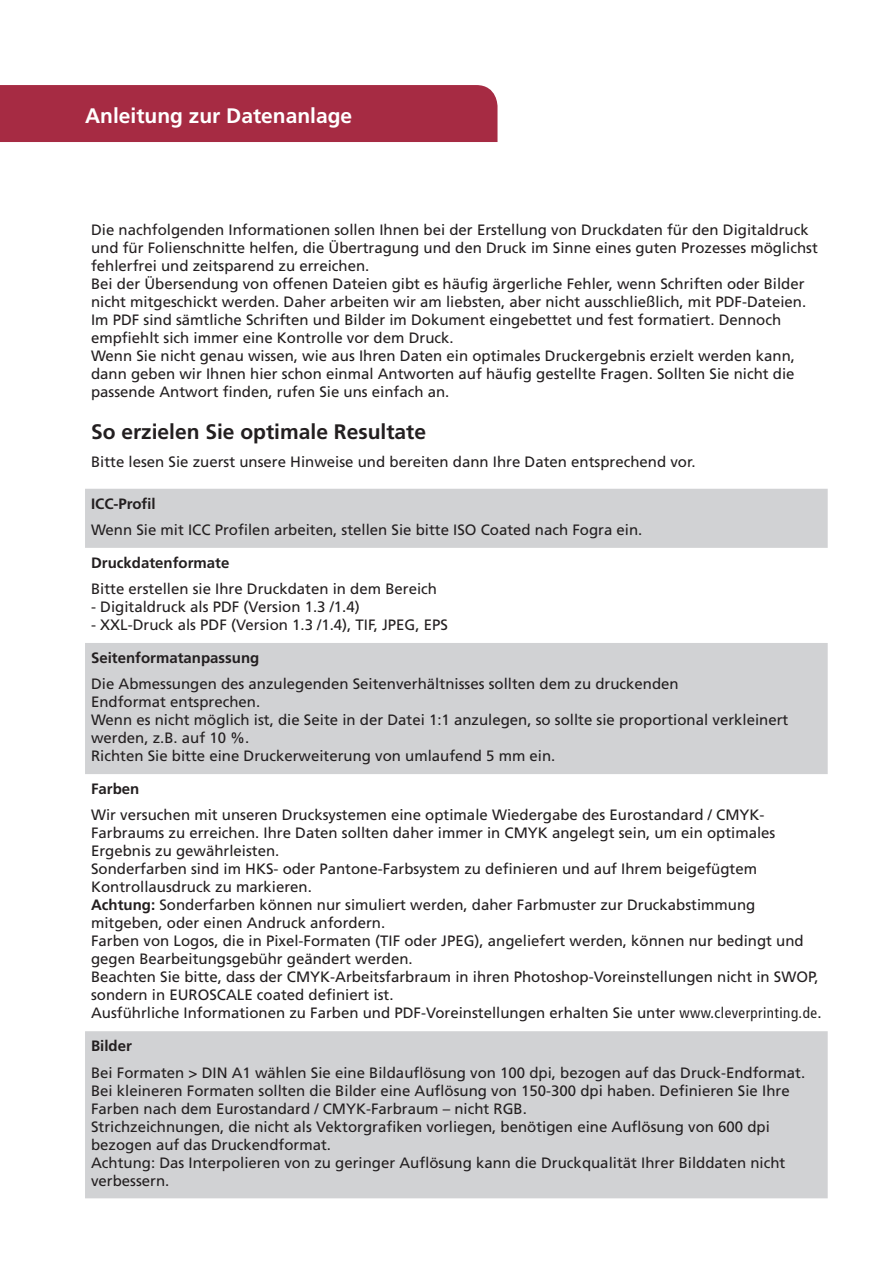
<style>
.page{position:relative;width:893px;height:1263px;background:#fff}
.page>*{position:absolute;margin:0;border:0;box-sizing:border-box;transform-origin:0 0}
.t1{font:700 21px "Frutiger";color:#231f20}
.t2{font:700 21px "Frutiger";color:#fff}
.t3{font:15px/18px "Frutiger";color:#231f20}
.t4{font:700 15px "Frutiger";color:#231f20}
.s1{font-weight:700}
.s2{font-stretch:condensed}
</style>
<div class="page">
<div style="left:0;top:85px;width:497px;height:57px;background:#a62b43"></div>
<svg style="left:85px;top:489px;width:743px;height:709px;fill:#d2d3d5"></svg>
<h1 class="t2" style="left:85px;top:103px;width:269px">Anleitung zur Datenanlage</h1>
<p class="t3" style="left:91px;top:221px;width:728px">Die nachfolgenden Informationen sollen Ihnen bei der Erstellung von Druckdaten für den Digitaldruck und für Folienschnitte helfen, die Übertragung und den Druck im Sinne eines guten Prozesses möglichst fehlerfrei und zeitsparend zu erreichen.<br>Bei der Übersendung von offenen Dateien gibt es häufig ärgerliche Fehler, wenn Schriften oder Bilder nicht mitgeschickt werden. Daher arbeiten wir am liebsten, aber nicht ausschließlich, mit PDF-Dateien.<br>Im PDF sind sämtliche Schriften und Bilder im Dokument eingebettet und fest formatiert. Dennoch empfiehlt sich immer eine Kontrolle vor dem Druck.<br>Wenn Sie nicht genau wissen, wie aus Ihren Daten ein optimales Druckergebnis erzielt werden kann, dann geben wir Ihnen hier schon einmal Antworten auf häufig gestellte Fragen. Sollten Sie nicht die passende Antwort finden, rufen Sie uns einfach an.</p>
<h1 class="t1" style="left:91px;top:419px;width:336px">So erzielen Sie optimale Resultate</h1>
<p class="t3" style="left:91px;top:453px;width:606px">Bitte lesen Sie zuerst unsere Hinweise und bereiten dann Ihre Daten entsprechend vor.</p>
<p class="t4" style="left:91px;top:495px;width:66px">ICC-Profil</p>
<p class="t3" style="left:91px;top:521px;width:553px">Wenn Sie mit ICC Profilen arbeiten, stellen Sie bitte ISO Coated nach Fogra ein.</p>
<p class="t4" style="left:91px;top:554px;width:140px">Druckdatenformate</p>
<p class="t3" style="left:91px;top:580px;width:347px">Bitte erstellen sie Ihre Druckdaten in dem Bereich</p>
<p class="t3" style="left:91px;top:598px;width:270px">- Digitaldruck als PDF (Version 1.3 /1.4)</p>
<p class="t3" style="left:91px;top:616px;width:358px">- XXL-Druck als PDF (Version 1.3 /1.4), TIF, JPEG, EPS</p>
<p class="t4" style="left:91px;top:649px;width:170px">Seitenformatanpassung</p>
<p class="t3" style="left:91px;top:675px;width:699px">Die Abmessungen des anzulegenden Seitenverhältnisses sollten dem zu druckenden<br>Endformat entsprechen.<br>Wenn es nicht möglich ist, die Seite in der Datei 1:1 anzulegen, so sollte sie proportional verkleinert werden, z.B. auf 10 %.<br>Richten Sie bitte eine Druckerweiterung von umlaufend 5 mm ein.</p>
<p class="t4" style="left:91px;top:780px;width:50px">Farben</p>
<p class="t3" style="left:91px;top:806px;width:732px">Wir versuchen mit unseren Drucksystemen eine optimale Wiedergabe des Eurostandard / CMYK-Farbraums zu erreichen. Ihre Daten sollten daher immer in CMYK angelegt sein, um ein optimales Ergebnis zu gewährleisten.<br>Sonderfarben sind im HKS- oder Pantone-Farbsystem zu definieren und auf Ihrem beigefügtem Kontrollausdruck zu markieren.<br><span class="s1">Achtung:</span> Sonderfarben können nur simuliert werden, daher Farbmuster zur Druckabstimmung mitgeben, oder einen Andruck anfordern.<br>Farben von Logos, die in Pixel-Formaten (TIF oder JPEG), angeliefert werden, können nur bedingt und gegen Bearbeitungsgebühr geändert werden.<br>Beachten Sie bitte, dass der CMYK-Arbeitsfarbraum in ihren Photoshop-Voreinstellungen nicht in SWOP, sondern in EUROSCALE coated definiert ist.<br>Ausführliche Informationen zu Farben und PDF-Voreinstellungen erhalten Sie unter <span class="s2">www.cleverprinting.de</span>.</p>
<p class="t4" style="left:91px;top:1037px;width:42px">Bilder</p>
<p class="t3" style="left:91px;top:1063px;width:716px">Bei Formaten &gt; DIN A1 wählen Sie eine Bildauflösung von 100 dpi, bezogen auf das Druck-Endformat.<br>Bei kleineren Formaten sollten die Bilder eine Auflösung von 150-300 dpi haben. Definieren Sie Ihre Farben nach dem Eurostandard / CMYK-Farbraum – nicht RGB.<br>Strichzeichnungen, die nicht als Vektorgrafiken vorliegen, benötigen eine Auflösung von 600 dpi bezogen auf das Druckendformat.<br>Achtung: Das Interpolieren von zu geringer Auflösung kann die Druckqualität Ihrer Bilddaten nicht verbessern.</p>
</div>
